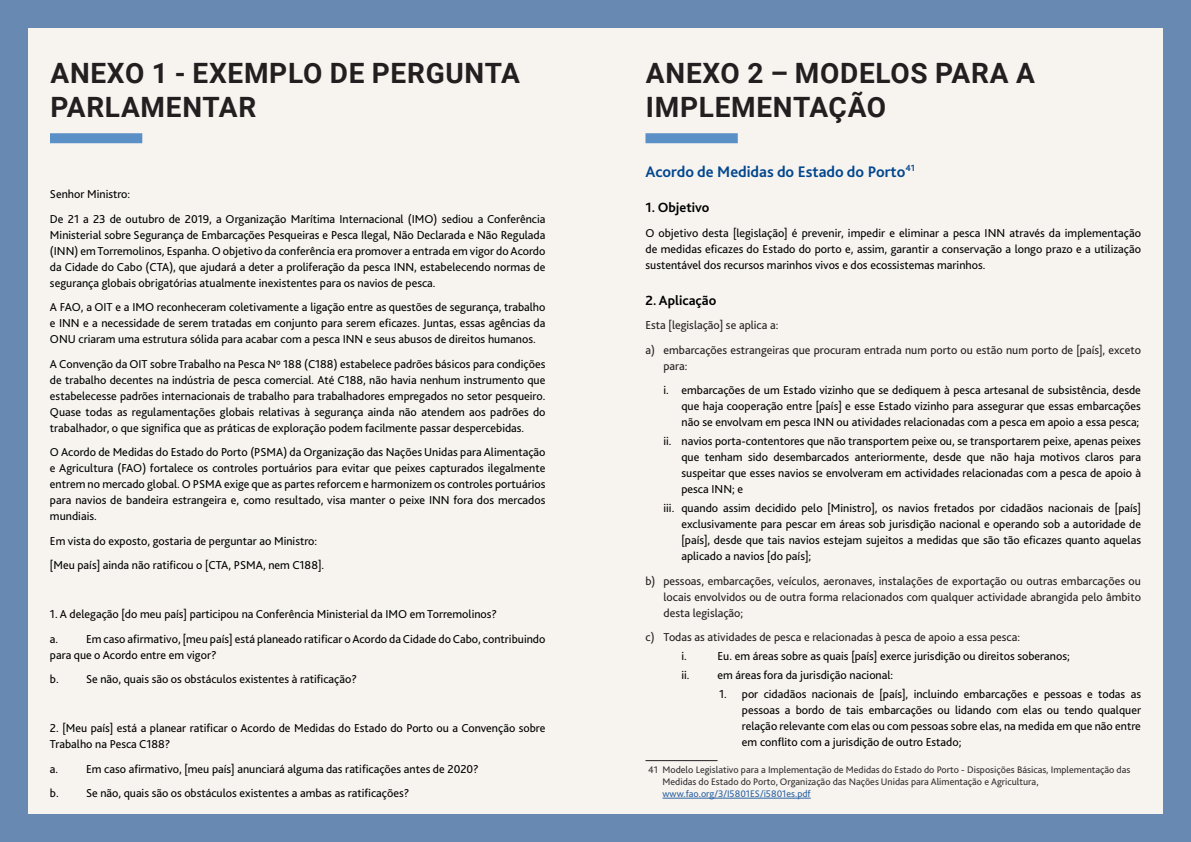
<style>
.page{position:relative;width:1191px;height:842px;background:#6789b2}
.page>*{position:absolute;margin:0;border:0;box-sizing:border-box;transform-origin:0 0}
.Headline{font:700 28px/34px "Roboto";letter-spacing:.025em;color:#231f20}
.Sub-heading{font:700 16px "Bliss 2";color:#02478e}
.t1{font:700 14px "Bliss 2";color:#000}
.t2{font:12px/16px "Bliss 2";color:#000;text-align:justify}
.t3{font:12px/16px "Bliss 2";color:#231f20}
.Footnotes{font:10px/12px "Bliss 2";color:#312f30}
.Footnotes-2{font:10px "Bliss 2";color:#2b62a1}
</style>
<div class="page">
<div style="left:28px;top:28px;width:1134px;height:786px;background:#f7f4f0"></div>
<div style="left:50px;top:133px;width:92px;height:10px;background:#5b90c7"></div>
<hr style="left:645px;top:760px;width:72px;height:1px;background:#231f20">
<hr style="left:662px;top:798px;width:148px;height:1px;background:#2b62a1">
<div style="left:645px;top:133px;width:93px;height:10px;background:#5b90c7"></div>
<p class="Headline" style="left:50px;top:55px;width:471px">ANEXO 1 - EXEMPLO DE PERGUNTA<br>PARLAMENTAR</p>
<p class="t2" style="left:50px;top:186px;width:82px">Senhor Ministro:</p>
<p class="t2" style="left:50px;top:211px;width:497px">De 21 a 23 de outubro de 2019, a Organização Marítima Internacional (IMO) sediou a Conferência Ministerial sobre Segurança de Embarcações Pesqueiras e Pesca Ilegal, Não Declarada e Não Regulada (INN) em Torremolinos, Espanha. O objetivo da conferência era promover a entrada em vigor do Acordo da Cidade do Cabo (CTA), que ajudará a deter a proliferação da pesca INN, estabelecendo normas de segurança globais obrigatórias atualmente inexistentes para os navios de pesca.</p>
<p class="t2" style="left:50px;top:299px;width:497px">A FAO, a OIT e a IMO reconheceram coletivamente a ligação entre as questões de segurança, trabalho e INN e a necessidade de serem tratadas em conjunto para serem eficazes. Juntas, essas agências da ONU criaram uma estrutura sólida para acabar com a pesca INN e seus abusos de direitos humanos.</p>
<p class="t2" style="left:50px;top:356px;width:497px">A Convenção da OIT sobre Trabalho na Pesca Nº 188 (C188) estabelece padrões básicos para condições de trabalho decentes na indústria de pesca comercial. Até C188, não havia nenhum instrumento que estabelecesse padrões internacionais de trabalho para trabalhadores empregados no setor pesqueiro.<br>Quase todas as regulamentações globais relativas à segurança ainda não atendem aos padrões do trabalhador, o que significa que as práticas de exploração podem facilmente passar despercebidas.</p>
<p class="t2" style="left:50px;top:444px;width:497px">O Acordo de Medidas do Estado do Porto (PSMA) da Organização das Nações Unidas para Alimentação e Agricultura (FAO) fortalece os controles portuários para evitar que peixes capturados ilegalmente entrem no mercado global. O PSMA exige que as partes reforcem e harmonizem os controles portuários para navios de bandeira estrangeira e, como resultado, visa manter o peixe INN fora dos mercados mundiais.</p>
<p class="t2" style="left:50px;top:532px;width:269px">Em vista do exposto, gostaria de perguntar ao Ministro:</p>
<p class="t2" style="left:50px;top:557px;width:276px">[Meu país] ainda não ratificou o [CTA, PSMA, nem C188].</p>
<p class="t2" style="left:50px;top:606px;width:449px">1. A delegação [do meu país] participou na Conferência Ministerial da IMO em Torremolinos?</p>
<p class="t2" style="left:50px;top:631px;width:497px">a. Em caso afirmativo, [meu país] está planeado ratificar o Acordo da Cidade do Cabo, contribuindo para que o Acordo entre em vigor?</p>
<p class="t2" style="left:50px;top:671px;width:308px">b. Se não, quais são os obstáculos existentes à ratificação?</p>
<p class="t2" style="left:50px;top:720px;width:497px">2. [Meu país] está a planear ratificar o Acordo de Medidas do Estado do Porto ou a Convenção sobre<br>Trabalho na Pesca C188?</p>
<p class="t2" style="left:50px;top:761px;width:430px">a. Em caso afirmativo, [meu país] anunciará alguma das ratificações antes de 2020?</p>
<p class="t2" style="left:50px;top:785px;width:361px">b. Se não, quais são os obstáculos existentes a ambas as ratificações?</p>
<p class="Headline" style="left:646px;top:55px;width:390px">ANEXO 2 – MODELOS PARA A<br>IMPLEMENTAÇÃO</p>
<p class="Sub-heading" style="left:645px;top:161px;width:271px">Acordo de Medidas do Estado do Porto<sup>41</sup></p>
<p class="t1" style="left:645px;top:199px;width:65px">1. Objetivo</p>
<p class="t2" style="left:645px;top:225px;width:497px">O objetivo desta [legislação] é prevenir, impedir e eliminar a pesca INN através da implementação de medidas eficazes do Estado do porto e, assim, garantir a conservação a longo prazo e a utilização sustentável dos recursos marinhos vivos e dos ecossistemas marinhos.</p>
<p class="t1" style="left:645px;top:291px;width:72px">2. Aplicação</p>
<p class="t3" style="left:645px;top:317px;width:134px">Esta [legislação] se aplica a:</p>
<p class="t3" style="left:663px;top:342px;width:479px;text-indent:-18px">a) embarcações estrangeiras que procuram entrada num porto ou estão num porto de [país], exceto para:</p>
<p class="t2" style="left:681px;top:382px;width:461px;text-indent:-18px">i. embarcações de um Estado vizinho que se dediquem à pesca artesanal de subsistência, desde que haja cooperação entre [país] e esse Estado vizinho para assegurar que essas embarcações não se envolvam em pesca INN ou atividades relacionadas com a pesca em apoio a essa pesca;</p>
<p class="t2" style="left:681px;top:433px;width:461px;text-indent:-18px">ii. navios porta-contentores que não transportem peixe ou, se transportarem peixe, apenas peixes que tenham sido desembarcados anteriormente, desde que não haja motivos claros para suspeitar que esses navios se envolveram em actividades relacionadas com a pesca de apoio à pesca INN; e</p>
<p class="t2" style="left:681px;top:500px;width:461px;text-indent:-18px">iii. quando assim decidido pelo [Ministro], os navios fretados por cidadãos nacionais de [país] exclusivamente para pescar em áreas sob jurisdição nacional e operando sob a autoridade de [país], desde que tais navios estejam sujeitos a medidas que são tão eficazes quanto aquelas aplicado a navios [do país];</p>
<p class="t3" style="left:663px;top:572px;width:479px;text-align:justify;text-indent:-18px">b) pessoas, embarcações, veículos, aeronaves, instalações de exportação ou outras embarcações ou locais envolvidos ou de outra forma relacionados com qualquer actividade abrangida pelo âmbito desta legislação;</p>
<p class="t3" style="left:645px;top:629px;width:376px">c) Todas as atividades de pesca e relacionadas à pesca de apoio a essa pesca:</p>
<p class="t2" style="left:681px;top:648px;width:7px">i.</p>
<p class="t2" style="left:717px;top:648px;width:354px">Eu. em áreas sobre as quais [país] exerce jurisdição ou direitos soberanos;</p>
<p class="t2" style="left:681px;top:667px;width:213px">ii. em áreas fora da jurisdição nacional:</p>
<p class="t2" style="left:742px;top:685px;width:400px;text-indent:-23px">1. por cidadãos nacionais de [país], incluindo embarcações e pessoas e todas as pessoas a bordo de tais embarcações ou lidando com elas ou tendo qualquer relação relevante com elas ou com pessoas sobre elas, na medida em que não entre em conflito com a jurisdição de outro Estado;</p>
<p class="Footnotes" style="left:662px;top:763px;width:469px;text-indent:-14px">41 Modelo Legislativo para a Implementação de Medidas do Estado do Porto - Disposições Básicas, Implementação das<br>Medidas do Estado do Porto, Organização das Nações Unidas para Alimentação e Agricultura,</p>
<p class="Footnotes-2" style="left:662px;top:787px;width:150px">www.fao.org/3/I5801ES/i5801es.pdf</p>
</div>
